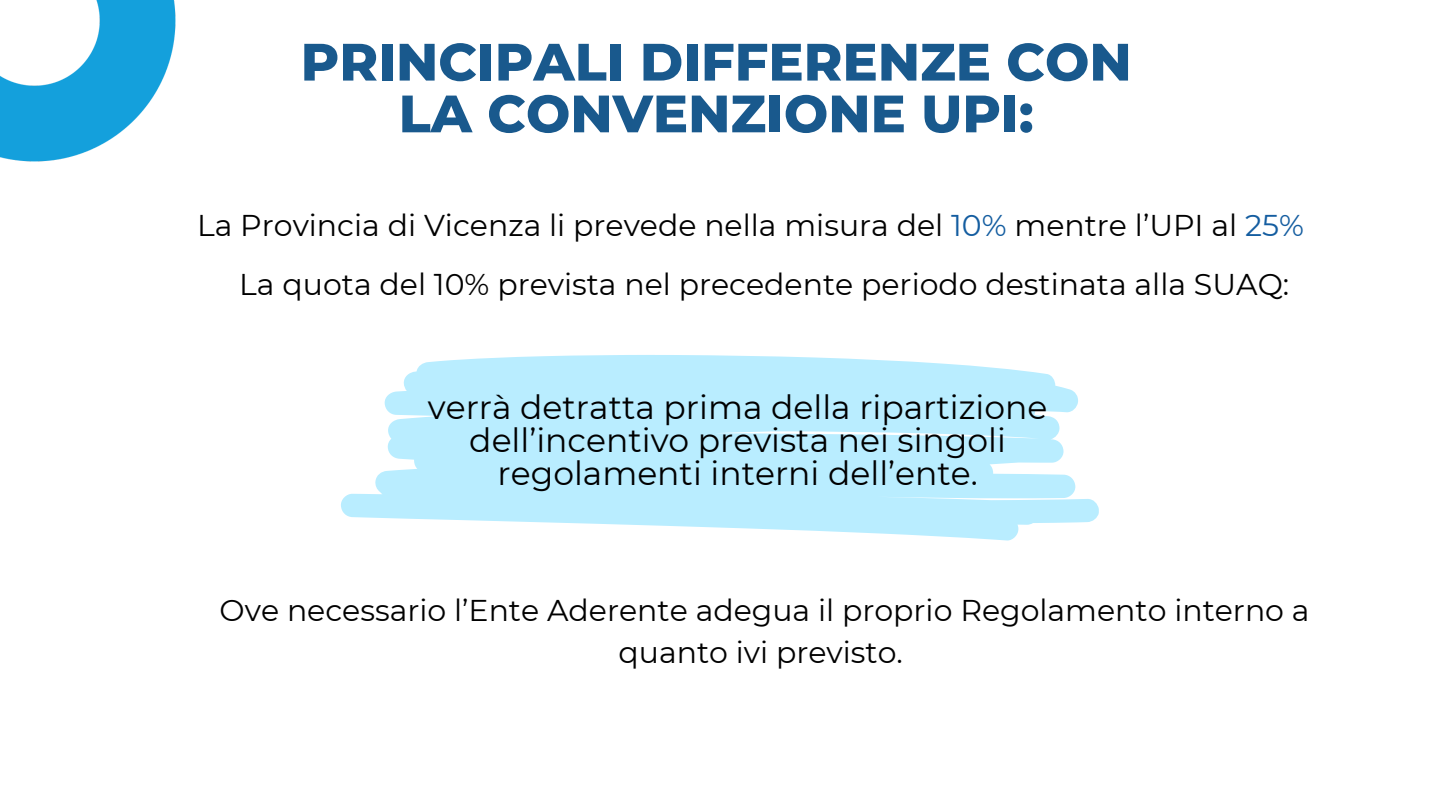
<style>
.page{position:relative;width:1440px;height:810px;background:#fff}
.page>*{position:absolute;margin:0;border:0;box-sizing:border-box;transform-origin:0 0}
.t1{font:800 52.5px/51.8px "Montserrat";color:#19598d;text-align:center}
.t2{font:33px/32.7px "Montserrat";color:#000;text-align:center}
.t3{font:30px/41.7px "Montserrat";color:#000;text-align:center}
.s1{color:#145da0}
</style>
<div class="page">
<img style="left:0;top:0;width:176px;height:162px">
<svg style="left:341px;top:355px;width:758px;height:186px;fill:#b9edff"></svg>
<p class="t1" style="left:301px;top:36px;width:833px">PRINCIPALI DIFFERENZE CON<br>LA CONVENZIONE UPI:</p>
<p class="t3" style="left:197px;top:204px;width:1108px">La Provincia di Vicenza li prevede nella misura del <span class="s1">10%</span> mentre l’UPI al <span class="s1">25%</span></p>
<p class="t3" style="left:239px;top:264px;width:1051px">La quota del 10% prevista nel precedente periodo destinata alla SUAQ:</p>
<p class="t2" style="left:428px;top:391px;width:621px">verrà detratta prima della ripartizione dell’incentivo prevista nei singoli regolamenti interni dell’ente.</p>
<h1 class="t3" style="left:220px;top:589px;width:1092px">Ove necessario l’Ente Aderente adegua il proprio Regolamento interno a quanto ivi previsto.</h1>
</div>
